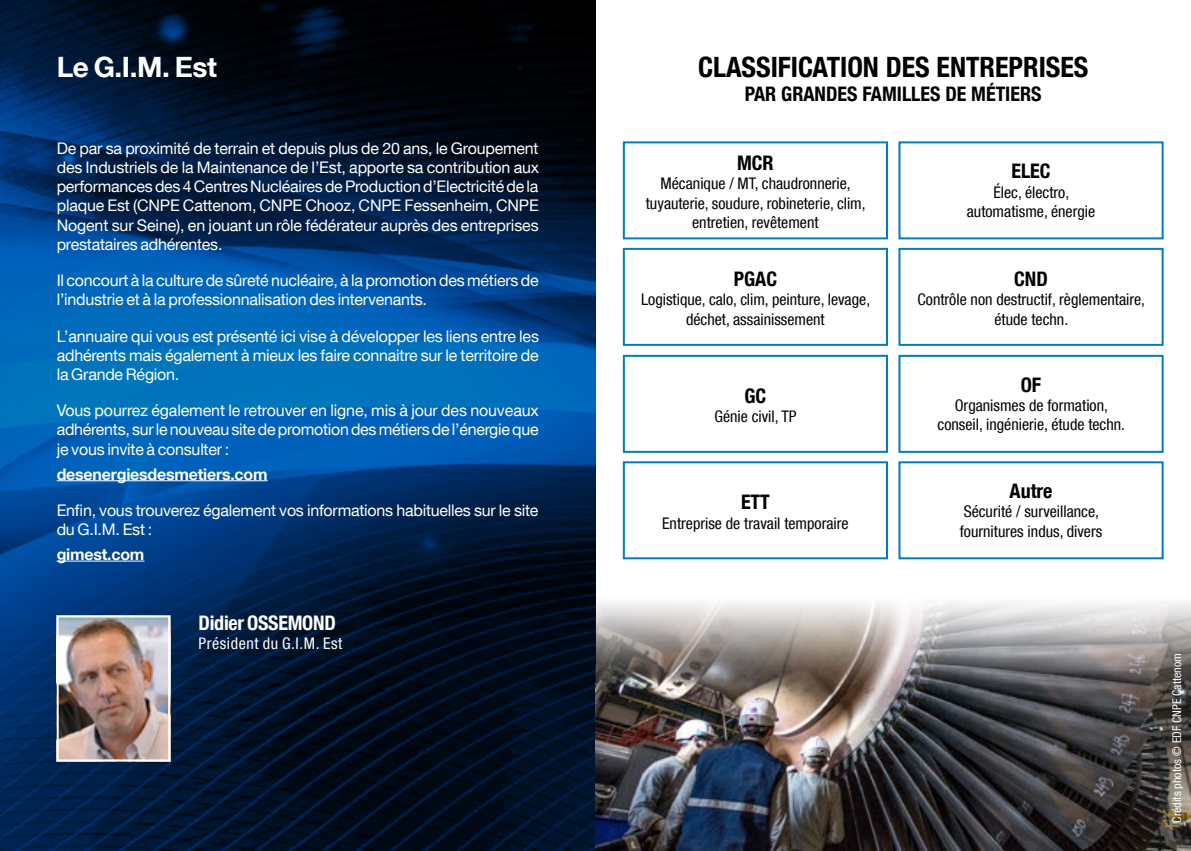
<style>
.page{position:relative;width:1191px;height:851px;background:#fff}
.page>*{position:absolute;margin:0;border:0;box-sizing:border-box;transform-origin:0 0}
.t1{font:700 condensed 28px "Helvetica Neue LT Com";color:#000}
.t2{font:700 28px "Helvetica Neue LT Com";color:#fff}
.t3{font:700 condensed 20px "Helvetica Neue LT Com";color:#000}
.t4{font:700 condensed 20px "Helvetica Neue LT Com";letter-spacing:-.01em;color:#fff}
.t5{font:16px/19.2px "Helvetica Neue LT Com";letter-spacing:-.015em;color:#fff;text-align:justify}
.t6{font:condensed 16px/19.2px "Helvetica Neue LT Com";color:#000;text-align:center}
.t7{font:700 16px "Helvetica Neue LT Com";letter-spacing:-.015em;color:#fff}
.t8{font:condensed 16px "Helvetica Neue LT Com";letter-spacing:.04em;color:#fff}
.t9{font:condensed 12px "Helvetica Neue LT Com";color:#fff}
</style>
<div class="page">
<svg style="left:0;top:0;width:595px;height:850px;background:#002d5b"></svg>
<img style="left:60px;top:618px;width:107px;height:140px">
<div style="left:57px;top:615px;width:113px;height:146px;border:2px solid #fff"></div>
<hr style="left:57px;top:480px;width:211px;height:1px;background:#fff">
<hr style="left:57px;top:560px;width:87px;height:1px;background:#fff">
<div style="left:623px;top:141px;width:265px;height:98px;border:2px solid #007dbb"></div>
<div style="left:623px;top:248px;width:265px;height:98px;border:2px solid #007dbb"></div>
<div style="left:623px;top:355px;width:265px;height:98px;border:2px solid #007dbb"></div>
<div style="left:623px;top:461px;width:265px;height:98px;border:2px solid #007dbb"></div>
<div style="left:898px;top:141px;width:265px;height:98px;border:2px solid #007dbb"></div>
<div style="left:898px;top:248px;width:265px;height:98px;border:2px solid #007dbb"></div>
<div style="left:898px;top:355px;width:265px;height:98px;border:2px solid #007dbb"></div>
<div style="left:898px;top:461px;width:265px;height:98px;border:2px solid #007dbb"></div>
<img style="left:595px;top:565px;width:596px;height:285px">
<h1 class="t2" style="left:57px;top:49px;width:162px">Le G.I.M. Est</h1>
<p class="t5" style="left:57px;top:138px;width:484px">De par sa proximité de terrain et depuis plus de 20 ans, le Groupement des Industriels de la Maintenance de l’Est, apporte sa contribution aux performances des 4 Centres Nucléaires de Production d’Electricité de la plaque Est (CNPE Cattenom, CNPE Chooz, CNPE Fessenheim, CNPE Nogent sur Seine), en jouant un rôle fédérateur auprès des entreprises prestataires adhérentes.</p>
<p class="t5" style="left:57px;top:270px;width:483px">Il concourt à la culture de sûreté nucléaire, à la promotion des métiers de l’industrie et à la professionnalisation des intervenants.</p>
<p class="t5" style="left:57px;top:326px;width:484px">L’annuaire qui vous est présenté ici vise à développer les liens entre les adhérents mais également à mieux les faire connaitre sur le territoire de la Grande Région.</p>
<p class="t5" style="left:57px;top:400px;width:483px">Vous pourrez également le retrouver en ligne, mis à jour des nouveaux adhérents, sur le nouveau site de promotion des métiers de l’énergie que je vous invite à consulter :</p>
<p class="t7" style="left:57px;top:463px;width:212px">desenergiesdesmetiers.com</p>
<p class="t5" style="left:57px;top:500px;width:483px">Enfin, vous trouverez également vos informations habituelles sur le site du G.I.M. Est :</p>
<p class="t7" style="left:57px;top:544px;width:89px">gimest.com</p>
<p class="t4" style="left:198px;top:610px;width:139px">Didier OSSEMOND</p>
<p class="t8" style="left:198px;top:634px;width:145px">Président du G.I.M. Est</p>
<h1 class="t1" style="left:698px;top:50px;width:392px">CLASSIFICATION DES ENTREPRISES</h1>
<p class="t3" style="left:745px;top:82px;width:298px">PAR GRANDES FAMILLES DE MÉTIERS</p>
<p class="t3" style="left:737px;top:151px;width:38px">MCR</p>
<p class="t6" style="left:646px;top:174px;width:221px">Mécanique / MT, chaudronnerie, tuyauterie, soudure, robineterie, clim, entretien, revêtement</p>
<p class="t3" style="left:733px;top:267px;width:45px">PGAC</p>
<p class="t6" style="left:641px;top:290px;width:230px">Logistique, calo, clim, peinture, levage, déchet, assainissement</p>
<p class="t3" style="left:744px;top:383px;width:23px">GC</p>
<p class="t6" style="left:714px;top:406px;width:84px">Génie civil, TP</p>
<p class="t3" style="left:741px;top:490px;width:30px">ETT</p>
<p class="t6" style="left:662px;top:513px;width:188px">Entreprise de travail temporaire</p>
<p class="t3" style="left:1011px;top:159px;width:41px">ELEC</p>
<p class="t6" style="left:967px;top:182px;width:130px">Élec, électro, automatisme, énergie</p>
<p class="t3" style="left:1014px;top:267px;width:35px">CND</p>
<p class="t6" style="left:917px;top:290px;width:229px">Contrôle non destructif, règlementaire, étude techn.</p>
<p class="t3" style="left:1020px;top:372px;width:22px">OF</p>
<p class="t6" style="left:937px;top:395px;width:189px">Organismes de formation, conseil, ingénierie, étude techn.</p>
<p class="t3" style="left:1009px;top:479px;width:44px">Autre</p>
<p class="t6" style="left:959px;top:502px;width:144px;text-align:left">Sécurité / surveillance, fournitures indus, divers</p>
<p class="t9" style="left:1169px;top:822px;width:171px;rotate:-90deg">Crédits photos © EDF CNPE Cattenom</p>
</div>
